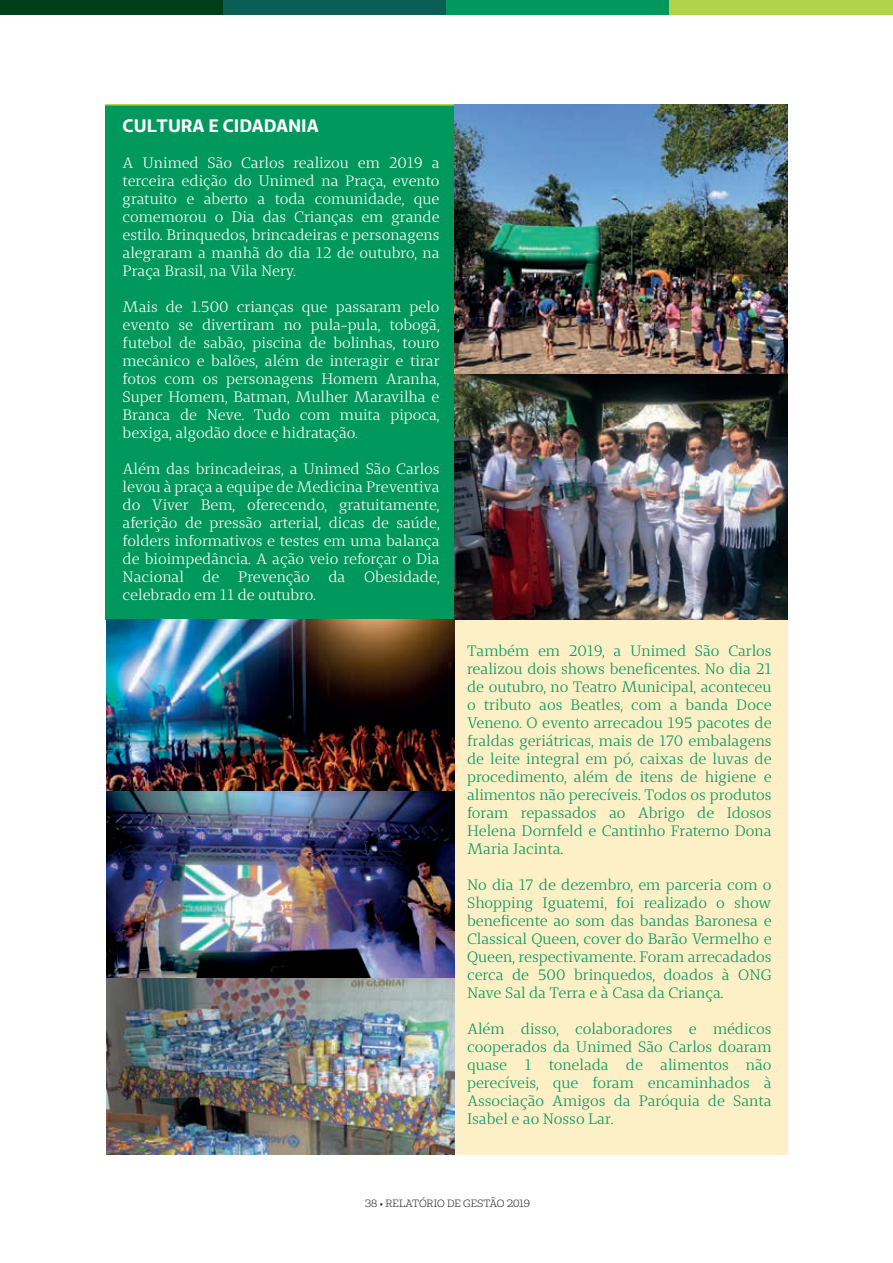
<style>
.page{position:relative;width:893px;height:1263px;background:#fff}
.page>*{position:absolute;margin:0;border:0;box-sizing:border-box;transform-origin:0 0}
.t1{font:700 18px "Unimed Sans";color:#fff}
.t2{font:15px/18px "Unimed Serif";color:#00985c;text-align:justify}
.t3{font:15px/18px "Unimed Serif";color:#fff;text-align:justify}
.t4{font:10.5px "Unimed Slab";letter-spacing:-.01em;color:#231f20}
</style>
<div class="page">
<div style="left:105px;top:105px;width:683px;height:514px;background:#00985c"></div>
<div style="left:106px;top:619px;width:682px;height:535px;background:#fef0c6"></div>
<hr style="left:105px;top:104px;width:683px;height:2px;background:#b1d349">
<img style="left:454px;top:105px;width:334px;height:514px">
<img style="left:106px;top:619px;width:348px;height:173px">
<img style="left:106px;top:792px;width:348px;height:186px">
<img style="left:106px;top:978px;width:348px;height:176px">
<div style="left:0;top:0;width:223px;height:14px;background:#003e18"></div>
<div style="left:223px;top:0;width:223px;height:14px;background:#0b5e53"></div>
<div style="left:446px;top:0;width:224px;height:14px;background:#00985c"></div>
<div style="left:670px;top:0;width:223px;height:14px;background:#b1d349"></div>
<p class="t1" style="left:123px;top:114px;width:198px">CULTURA E CIDADANIA</p>
<p class="t3" style="left:123px;top:153px;width:318px">A Unimed São Carlos realizou em 2019 a terceira edição do Unimed na Praça, evento gratuito e aberto a toda comunidade, que comemorou o Dia das Crianças em grande estilo. Brinquedos, brincadeiras e personagens alegraram a manhã do dia 12 de outubro, na Praça Brasil, na Vila Nery.</p>
<p class="t3" style="left:123px;top:297px;width:318px">Mais de 1.500 crianças que passaram pelo evento se divertiram no pula-pula, tobogã, futebol de sabão, piscina de bolinhas, touro mecânico e balões, além de interagir e tirar fotos com os personagens Homem Aranha, Super Homem, Batman, Mulher Maravilha e Branca de Neve. Tudo com muita pipoca, bexiga, algodão doce e hidratação.</p>
<p class="t3" style="left:123px;top:459px;width:318px">Além das brincadeiras, a Unimed São Carlos levou à praça a equipe de Medicina Preventiva do Viver Bem, oferecendo, gratuitamente, aferição de pressão arterial, dicas de saúde, folders informativos e testes em uma balança de bioimpedância. A ação veio reforçar o Dia Nacional de Prevenção da Obesidade, celebrado em 11 de outubro.</p>
<p class="t2" style="left:467px;top:641px;width:306px">Também em 2019, a Unimed São Carlos realizou dois shows beneficentes. No dia 21 de outubro, no Teatro Municipal, aconteceu o tributo aos Beatles, com a banda Doce Veneno. O evento arrecadou 195 pacotes de fraldas geriátricas, mais de 170 embalagens de leite integral em pó, caixas de luvas de procedimento, além de itens de higiene e alimentos não perecíveis. Todos os produtos foram repassados ao Abrigo de Idosos Helena Dornfeld e Cantinho Fraterno Dona Maria Jacinta.</p>
<p class="t2" style="left:467px;top:875px;width:306px">No dia 17 de dezembro, em parceria com o Shopping Iguatemi, foi realizado o show beneficente ao som das bandas Baronesa e Classical Queen, cover do Barão Vermelho e Queen, respectivamente. Foram arrecadados cerca de 500 brinquedos, doados à ONG Nave Sal da Terra e à Casa da Criança.</p>
<p class="t2" style="left:467px;top:1019px;width:306px">Além disso, colaboradores e médicos cooperados da Unimed São Carlos doaram quase 1 tonelada de alimentos não perecíveis, que foram encaminhados à Associação Amigos da Paróquia de Santa Isabel e ao Nosso Lar.</p>
<p class="t4" style="left:365px;top:1197px;width:166px">38 • RELATÓRIO DE GESTÃO 2019</p>
</div>
